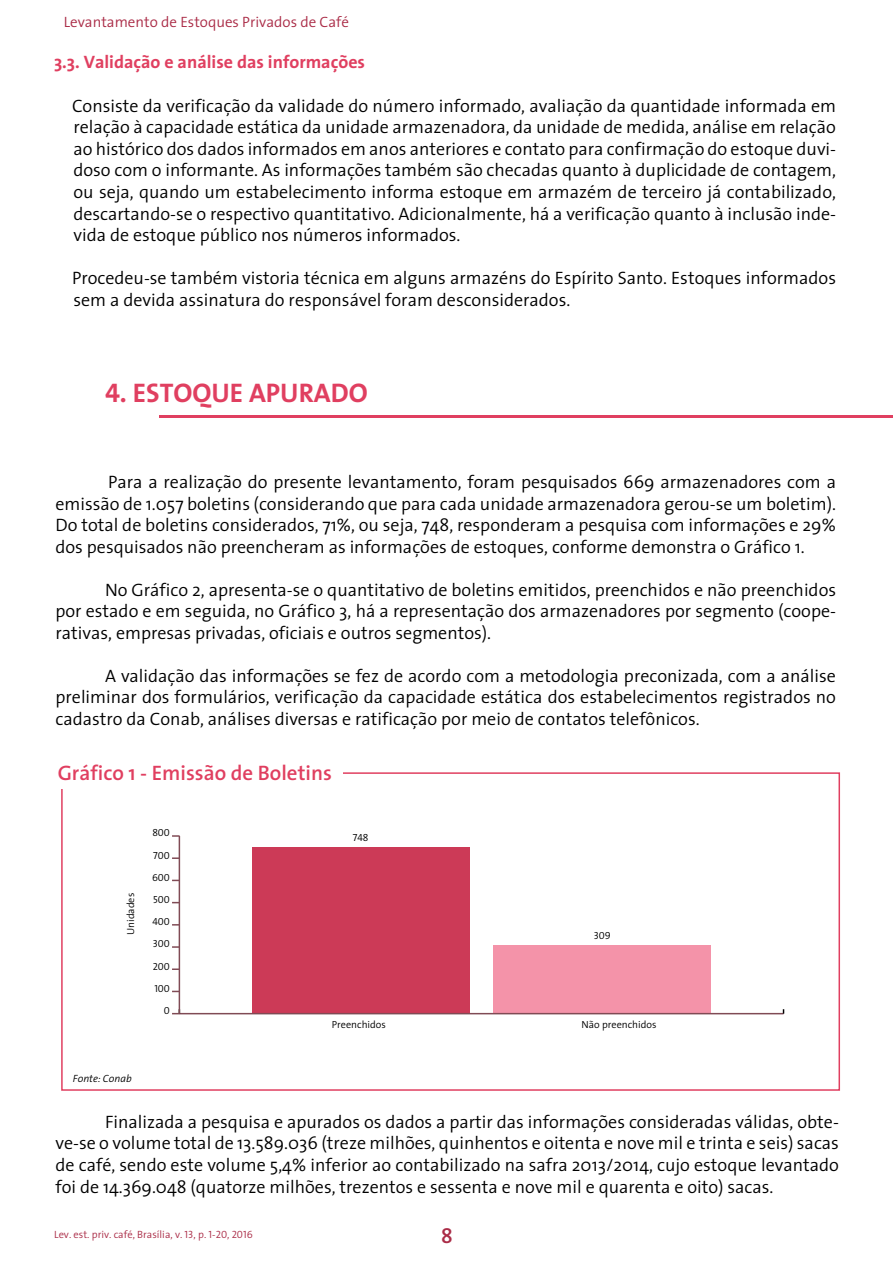
<style>
.page{position:relative;width:893px;height:1263px;background:#fff}
.page>*{position:absolute;margin:0;border:0;box-sizing:border-box;transform-origin:0 0}
.t1{font:27px "The Sans 7 Bold Caps";color:#e03f60}
.t2{font:600 21px "The Sans 6";color:#e03f60}
.t3{font:600 21px "The Sans 6";color:#aa2c47}
.t4{font:300 18px/21.6px "The Sans 4";color:#000;text-align:justify}
.t5{font:18px "The Sans 7 Bold Plain";color:#e03f60}
.t6{font:300 15px "The Sans 4";color:#aa2c47}
.t7{font:300 10.5px "The Sans 4";color:#aa2c47}
.t8{font:italic 300 10.5px "The Sans 4";color:#000}
.t9{font:300 10.35px "The Sans 4";color:#000}
.t10{font:10.35px "The Sans 4 Semi Light Caps";color:#000}
.s1{font-family:"The Sans 4 Semi Light Caps";font-weight:400}
</style>
<div class="page">
<div style="left:61px;top:772px;width:779px;height:319px;border:2px solid #e03f60"></div>
<div style="left:58px;top:763px;width:285px;height:25px;background:#fff"></div>
<div style="left:494px;top:945px;width:217px;height:69px;background:#f493a9"></div>
<div style="left:252px;top:847px;width:217px;height:167px;background:#cc3a57"></div>
<hr style="left:179px;top:1013px;width:604px;height:1px;background:#804b55">
<hr style="left:179px;top:836px;width:1px;height:178px;background:#804b55">
<svg style="left:172px;top:1009px;width:7px;height:5px"></svg>
<svg style="left:172px;top:968px;width:7px;height:2px"></svg>
<svg style="left:172px;top:946px;width:7px;height:2px"></svg>
<svg style="left:172px;top:857px;width:7px;height:2px"></svg>
<svg style="left:172px;top:835px;width:8px;height:2px"></svg>
<hr style="left:160px;top:415px;width:733px;height:3px;background:#e03f60">
<p class="t6" style="left:64px;top:9px;width:287px">Levantamento de Estoques Privados de Café</p>
<p class="t5" style="left:54px;top:47px;width:313px">3.3. Validação e análise das informações</p>
<p class="t4" style="left:72px;top:94px;width:766px">Consiste da verificação da validade do número informado, avaliação da quantidade informada em relação à capacidade estática da unidade armazenadora, da unidade de medida, análise em relação ao histórico dos dados informados em anos anteriores e contato para confirmação do estoque duvi&shy;doso com o informante. As informações também são checadas quanto à duplicidade de contagem, ou seja, quando um estabelecimento informa estoque em armazém de terceiro já contabilizado, descartando-se o respectivo quantitativo. Adicionalmente, há a verificação quanto à inclusão inde&shy;vida de estoque público nos números informados.</p>
<p class="t4" style="left:72px;top:267px;width:765px">Procedeu-se também vistoria técnica em alguns armazéns do Espírito Santo. Estoques informados sem a devida assinatura do responsável foram desconsiderados.</p>
<h1 class="t1" style="left:105px;top:370px;width:264px">4. ESTOQUE APURADO</h1>
<p class="t4" style="left:56px;top:470px;width:782px;text-indent:53px">Para a realização do presente levantamento, foram pesquisados 669 armazenadores com a emissão de 1.057 boletins (considerando que para cada unidade armazenadora gerou-se um boletim).<br>Do total de boletins considerados, 71%, ou seja, 748, responderam a pesquisa com informações e 29% dos pesquisados não preencheram as informações de estoques, conforme demonstra o Gráfico 1.</p>
<p class="t4" style="left:56px;top:578px;width:782px;text-indent:50px">No Gráfico 2, apresenta-se o quantitativo de boletins emitidos, preenchidos e não preenchidos por estado e em seguida, no Gráfico 3, há a representação dos armazenadores por segmento (coope&shy;rativas, empresas privadas, oficiais e outros segmentos).</p>
<p class="t4" style="left:56px;top:664px;width:782px;text-indent:50px">A validação das informações se fez de acordo com a metodologia preconizada, com a análise preliminar dos formulários, verificação da capacidade estática dos estabelecimentos registrados no cadastro da Conab, análises diversas e ratificação por meio de contatos telefônicos.</p>
<p class="t2" style="left:58px;top:755px;width:276px">Gráfico 1 - Emissão de Boletins</p>
<p class="t9" style="left:122px;top:935px;width:44px;rotate:-90deg">Unidades</p>
<p class="t10" style="left:152px;top:824px;width:19px">800</p>
<p class="t10" style="left:153px;top:846px;width:18px">700</p>
<p class="t10" style="left:152px;top:869px;width:19px">600</p>
<p class="t10" style="left:153px;top:891px;width:18px">500</p>
<p class="t10" style="left:152px;top:913px;width:19px">400</p>
<p class="t10" style="left:153px;top:935px;width:19px">300</p>
<p class="t10" style="left:153px;top:957px;width:19px">200</p>
<p class="t10" style="left:154px;top:980px;width:17px">100</p>
<p class="t10" style="left:164px;top:1002px;width:7px">0</p>
<p class="t8" style="left:73px;top:1069px;width:60px">Fonte: Conab</p>
<p class="t10" style="left:353px;top:828px;width:17px">748</p>
<p class="t9" style="left:332px;top:1015px;width:56px">Preenchidos</p>
<p class="t10" style="left:594px;top:927px;width:19px">309</p>
<p class="t9" style="left:582px;top:1015px;width:76px">Não preenchidos</p>
<p class="t4" style="left:56px;top:1110px;width:785px;text-indent:50px">Finalizada a pesquisa e apurados os dados a partir das informações consideradas válidas, obte&shy;ve-se o volume total de 13.589.036 (treze milhões, quinhentos e oitenta e nove mil e trinta e seis) sacas de café, sendo este volume 5,4% inferior ao contabilizado na safra 2013/2014, cujo estoque levantado foi de 14.369.048 (quatorze milhões, trezentos e sessenta e nove mil e quarenta e oito) sacas.</p>
<p class="t7" style="left:54px;top:1226px;width:200px">Lev. est. priv. café, Brasília, v. <span class="s1">13,</span> p. <span class="s1">1-20</span>, <span class="s1">2016</span></p>
<p class="t3" style="left:441px;top:1218px;width:13px">8</p>
</div>
